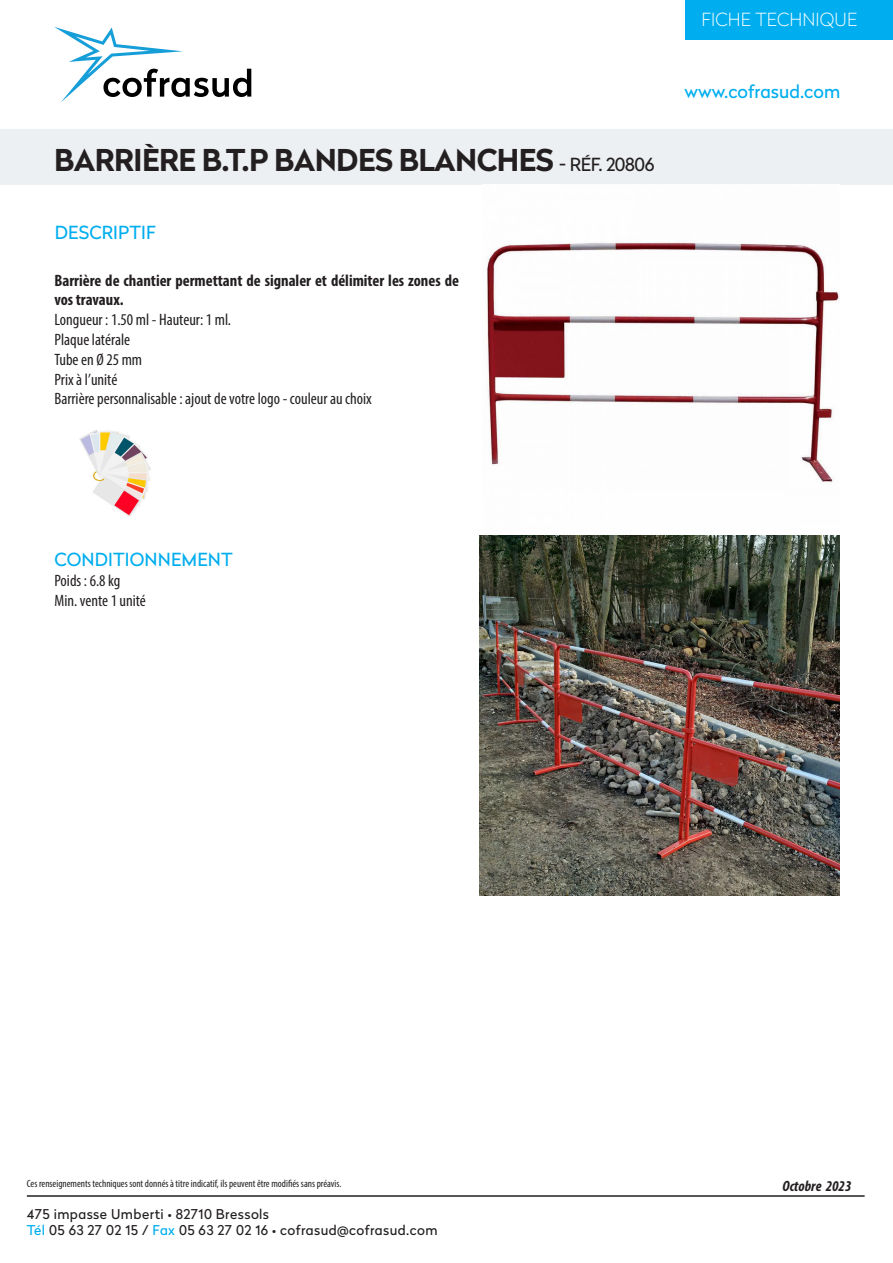
<style>
.page{position:relative;width:893px;height:1263px;background:#fff}
.page>*{position:absolute;margin:0;border:0;box-sizing:border-box;transform-origin:0 0}
.Réf2{font:700 30px "Radikal";letter-spacing:-.02em;color:#231f20}
.titre{font:18px "Radikal";letter-spacing:.005em;color:#00aeef}
.t1{font:100 18px "Radikal";letter-spacing:.005em;color:#fff}
.t2{font:condensed 16.5px "Myriad Pro";color:#231f20}
.t3{font:700 condensed 16.5px/19.8px "Myriad Pro";color:#231f20}
.t4{font:italic 700 condensed 15px "Myriad Pro";color:#231f20}
.t5{font:13.5px/16.2px "Radikal";letter-spacing:.03em;color:#231f20}
.t6{font:condensed 10.5px "Myriad Pro";color:#231f20}
.s1{font-weight:400;font-size:18px}
.s2{color:#00aeef}
</style>
<div class="page">
<div style="left:0;top:130px;width:893px;height:55px;background:#edf0f2"></div>
<svg style="left:54px;top:27px;width:197px;height:75px"></svg>
<div style="left:685px;top:0;width:208px;height:40px;background:#00aeef"></div>
<hr style="left:27px;top:1195px;width:838px;height:2px;background:#231f20">
<img style="left:482px;top:242px;width:358px;height:301px">
<img style="left:480px;top:536px;width:359px;height:359px">
<img style="left:79px;top:430px;width:72px;height:87px">
<p class="Réf2" style="left:54px;top:138px;width:602px">BARRIÈRE B.T.P BANDES BLANCHES <span class="s1">- RÉF. 20806</span></p>
<p class="titre" style="left:55px;top:219px;width:102px">DESCRIPTIF</p>
<p class="t3" style="left:54px;top:270px;width:406px">Barrière de chantier permettant de signaler et délimiter les zones de vos travaux.</p>
<p class="t2" style="left:54px;top:310px;width:178px">Longueur : 1.50 ml - Hauteur: 1 ml.</p>
<p class="t2" style="left:54px;top:329px;width:77px">Plaque latérale</p>
<p class="t2" style="left:54px;top:349px;width:89px">Tube en Ø 25 mm</p>
<p class="t2" style="left:54px;top:369px;width:64px">Prix à l’unité</p>
<p class="t2" style="left:54px;top:389px;width:319px">Barrière personnalisable : ajout de votre logo - couleur au choix</p>
<p class="t1" style="left:701px;top:7px;width:157px">FICHE TECHNIQUE</p>
<p class="titre" style="left:685px;top:78px;width:157px">www.cofrasud.com</p>
<p class="titre" style="left:55px;top:547px;width:180px">CONDITIONNEMENT</p>
<p class="t2" style="left:54px;top:571px;width:67px">Poids : 6.8 kg</p>
<p class="t2" style="left:54px;top:590px;width:93px">Min. vente 1 unité</p>
<p class="t6" style="left:27px;top:1177px;width:316px">Ces renseignements techniques sont donnés à titre indicatif, ils peuvent être modifiés sans préavis.</p>
<p class="t5" style="left:27px;top:1205px;width:412px">475 impasse Umberti • 82710 Bressols<br><span class="s2">Tél</span> 05 63 27 02 15 / <span class="s2">Fax</span> 05 63 27 02 16 • cofrasud@cofrasud.com</p>
<p class="t4" style="left:782px;top:1176px;width:71px">Octobre 2023</p>
</div>
